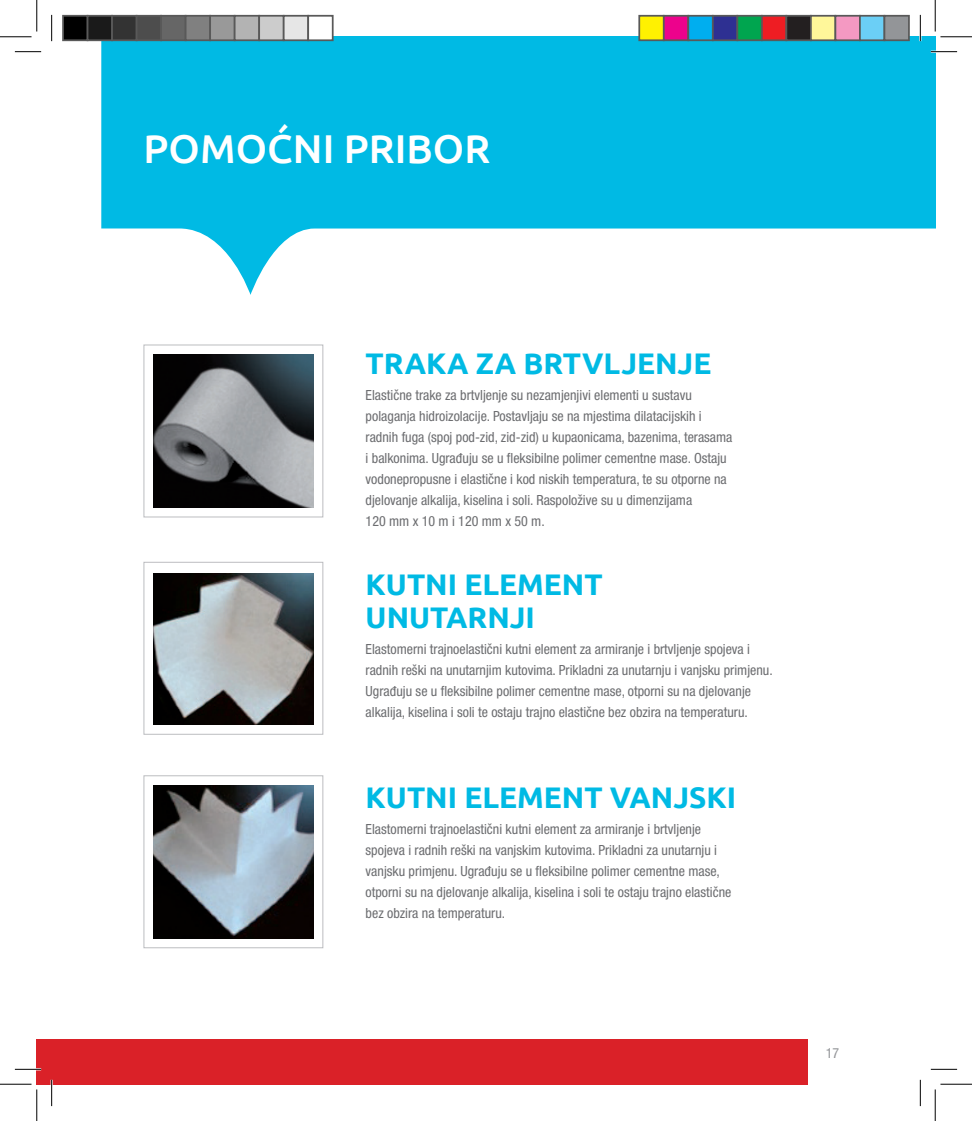
<style>
.page{position:relative;width:972px;height:1121px;background:#fff}
.page>*{position:absolute;margin:0;border:0;box-sizing:border-box;transform-origin:0 0}
.t1{font:500 40.25px "Ubuntu";color:#fff}
.t2{font:700 29.75px "Ubuntu";color:#00bae4}
.t3{font:condensed 14px/21px "Helvetica Neue LT Pro";color:#6c6d70}
.t4{font:condensed 14px "Helvetica Neue LT Pro";color:#939598}
</style>
<div class="page">
<div style="left:37px;top:1039px;width:770px;height:44px;background:#da2128"></div>
<svg style="left:101px;top:37px;width:834px;height:258px;fill:#00bae4"></svg>
<div style="left:143px;top:561px;width:180px;height:173px;border:1px solid #bcbdc0"></div>
<img style="left:154px;top:573px;width:159px;height:151px">
<div style="left:143px;top:775px;width:180px;height:173px;border:1px solid #bcbdc0"></div>
<img style="left:154px;top:785px;width:159px;height:153px">
<div style="left:143px;top:344px;width:180px;height:173px;border:1px solid #bcbdc0"></div>
<img style="left:154px;top:355px;width:159px;height:152px">
<hr style="left:930px;top:51px;width:26px;height:2px;background:#fff">
<hr style="left:15px;top:1067px;width:26px;height:3px;background:#fff">
<hr style="left:51px;top:1079px;width:2px;height:26px;background:#fff">
<hr style="left:919px;top:15px;width:2px;height:26px;background:#fff">
<svg style="left:930px;top:51px;width:26px;height:1px"></svg>
<svg style="left:15px;top:1068px;width:26px;height:1px"></svg>
<svg style="left:931px;top:1068px;width:25px;height:1px"></svg>
<svg style="left:15px;top:15px;width:37px;height:38px"></svg>
<svg style="left:51px;top:1079px;width:1px;height:26px"></svg>
<svg style="left:919px;top:15px;width:1px;height:26px"></svg>
<svg style="left:919px;top:1080px;width:1px;height:25px"></svg>
<hr style="left:0;top:36px;width:32px;height:2px;background:#fff">
<hr style="left:36px;top:0;width:2px;height:31px;background:#fff">
<hr style="left:0;top:36px;width:32px;height:1px;background:#000">
<hr style="left:940px;top:36px;width:31px;height:1px;background:#000">
<hr style="left:0;top:1083px;width:32px;height:1px;background:#000">
<hr style="left:940px;top:1083px;width:31px;height:1px;background:#000">
<hr style="left:36px;top:0;width:1px;height:31px;background:#000">
<hr style="left:36px;top:1089px;width:1px;height:31px;background:#000">
<hr style="left:934px;top:0;width:1px;height:31px;background:#000">
<hr style="left:934px;top:1089px;width:1px;height:31px;background:#000">
<div style="left:63px;top:16px;width:25px;height:24px;background:#000"></div>
<div style="left:62px;top:15px;width:26px;height:26px;border:2px solid #595959"></div>
<div style="left:88px;top:16px;width:24px;height:24px;background:#1a1a1a"></div>
<div style="left:87px;top:15px;width:26px;height:26px;border:2px solid #595959"></div>
<div style="left:112px;top:16px;width:25px;height:24px;background:#333"></div>
<div style="left:111px;top:15px;width:26px;height:26px;border:2px solid #595959"></div>
<div style="left:137px;top:16px;width:24px;height:24px;background:#4d4d4d"></div>
<div style="left:136px;top:15px;width:26px;height:26px;border:2px solid #595959"></div>
<div style="left:161px;top:16px;width:25px;height:24px;background:#666"></div>
<div style="left:160px;top:15px;width:26px;height:26px;border:2px solid #595959"></div>
<div style="left:186px;top:16px;width:24px;height:24px;background:#808080"></div>
<div style="left:185px;top:15px;width:26px;height:26px;border:2px solid #595959"></div>
<div style="left:210px;top:16px;width:25px;height:24px;background:#999"></div>
<div style="left:209px;top:15px;width:26px;height:26px;border:2px solid #595959"></div>
<div style="left:235px;top:16px;width:24px;height:24px;background:#b3b3b3"></div>
<div style="left:234px;top:15px;width:26px;height:26px;border:2px solid #595959"></div>
<div style="left:259px;top:16px;width:25px;height:24px;background:#ccc"></div>
<div style="left:258px;top:15px;width:26px;height:26px;border:2px solid #595959"></div>
<div style="left:284px;top:16px;width:24px;height:24px;background:#e6e6e6"></div>
<div style="left:283px;top:15px;width:26px;height:26px;border:2px solid #595959"></div>
<div style="left:308px;top:16px;width:25px;height:24px;background:#fff"></div>
<div style="left:307px;top:15px;width:26px;height:26px;border:2px solid #595959"></div>
<div style="left:639px;top:16px;width:24px;height:24px;background:#fff101"></div>
<div style="left:638px;top:15px;width:26px;height:26px;border:2px solid #595959"></div>
<div style="left:663px;top:16px;width:25px;height:24px;background:#ed028c"></div>
<div style="left:662px;top:15px;width:27px;height:26px;border:2px solid #595959"></div>
<div style="left:688px;top:16px;width:24px;height:24px;background:#00aeef"></div>
<div style="left:687px;top:15px;width:26px;height:26px;border:2px solid #595959"></div>
<div style="left:712px;top:16px;width:25px;height:24px;background:#2e3092"></div>
<div style="left:711px;top:15px;width:27px;height:26px;border:2px solid #595959"></div>
<div style="left:737px;top:16px;width:24px;height:24px;background:#00a54f"></div>
<div style="left:736px;top:15px;width:26px;height:26px;border:2px solid #595959"></div>
<div style="left:761px;top:16px;width:25px;height:24px;background:#ee1d23"></div>
<div style="left:760px;top:15px;width:27px;height:26px;border:2px solid #595959"></div>
<div style="left:786px;top:16px;width:24px;height:24px;background:#231f20"></div>
<div style="left:785px;top:15px;width:26px;height:26px;border:2px solid #595959"></div>
<div style="left:810px;top:16px;width:25px;height:24px;background:#fff79a"></div>
<div style="left:809px;top:15px;width:27px;height:26px;border:2px solid #595959"></div>
<div style="left:835px;top:16px;width:24px;height:24px;background:#f499c2"></div>
<div style="left:834px;top:15px;width:26px;height:26px;border:2px solid #595959"></div>
<div style="left:859px;top:16px;width:25px;height:24px;background:#6bcff6"></div>
<div style="left:858px;top:15px;width:27px;height:26px;border:2px solid #595959"></div>
<div style="left:884px;top:16px;width:24px;height:24px;background:#939598"></div>
<div style="left:883px;top:15px;width:26px;height:26px;border:2px solid #595959"></div>
<h1 class="t1" style="left:143px;top:123px;width:348px">POMOĆNI PRIBOR</h1>
<h2 class="t2" style="left:365px;top:345px;width:236px">TRAKA ZA BRTVLJENJE</h2>
<p class="t3" style="left:365px;top:384px;width:368px">Elastične trake za brtvljenje su nezamjenjivi elementi u sustavu polaganja hidroizolacije. Postavljaju se na mjestima dilatacijskih i radnih fuga (spoj pod-zid, zid-zid) u kupaonicama, bazenima, terasama i balkonima. Ugrađuju se u fleksibilne polimer cementne mase. Ostaju vodonepropusne i elastične i kod niskih temperatura, te su otporne na djelovanje alkalija, kiselina i soli. Raspoložive su u dimenzijama<br>120 mm x 10 m i 120 mm x 50 m.</p>
<h2 class="t2" style="left:365px;top:566px;width:119px">KUTNI ELEMEN</h2>
<h2 class="t2" style="left:584px;top:566px;width:20px">T</h2>
<h2 class="t2" style="left:365px;top:599px;width:22px">UNU</h2>
<h2 class="t2" style="left:430px;top:599px;width:35px">TARNJI</h2>
<p class="t3" style="left:365px;top:638px;width:408px">Elastomerni trajnoelastični kutni element za armiranje i brtvljenje spojeva i radnih reški na unutarnjim kutovima. Prikladni za unutarnju i vanjsku primjenu.<br>Ugrađuju se u fleksibilne polimer cementne mase, otporni su na djelovanje alkalija, kiselina i soli te ostaju trajno elastične bez obzira na temperaturu.</p>
<h2 class="t2" style="left:365px;top:779px;width:119px">KUTNI ELEMEN</h2>
<h2 class="t2" style="left:584px;top:779px;width:46px">T VANJS</h2>
<h2 class="t2" style="left:706px;top:779px;width:26px">KI</h2>
<p class="t3" style="left:365px;top:818px;width:367px">Elastomerni trajnoelastični kutni element za armiranje i brtvljenje spojeva i radnih reški na vanjskim kutovima. Prikladni za unutarnju i vanjsku primjenu. Ugrađuju se u fleksibilne polimer cementne mase, otporni su na djelovanje alkalija, kiselina i soli te ostaju trajno elastične bez obzira na temperaturu.</p>
<p class="t4" style="left:825px;top:1044px;width:15px">17</p>
</div>
